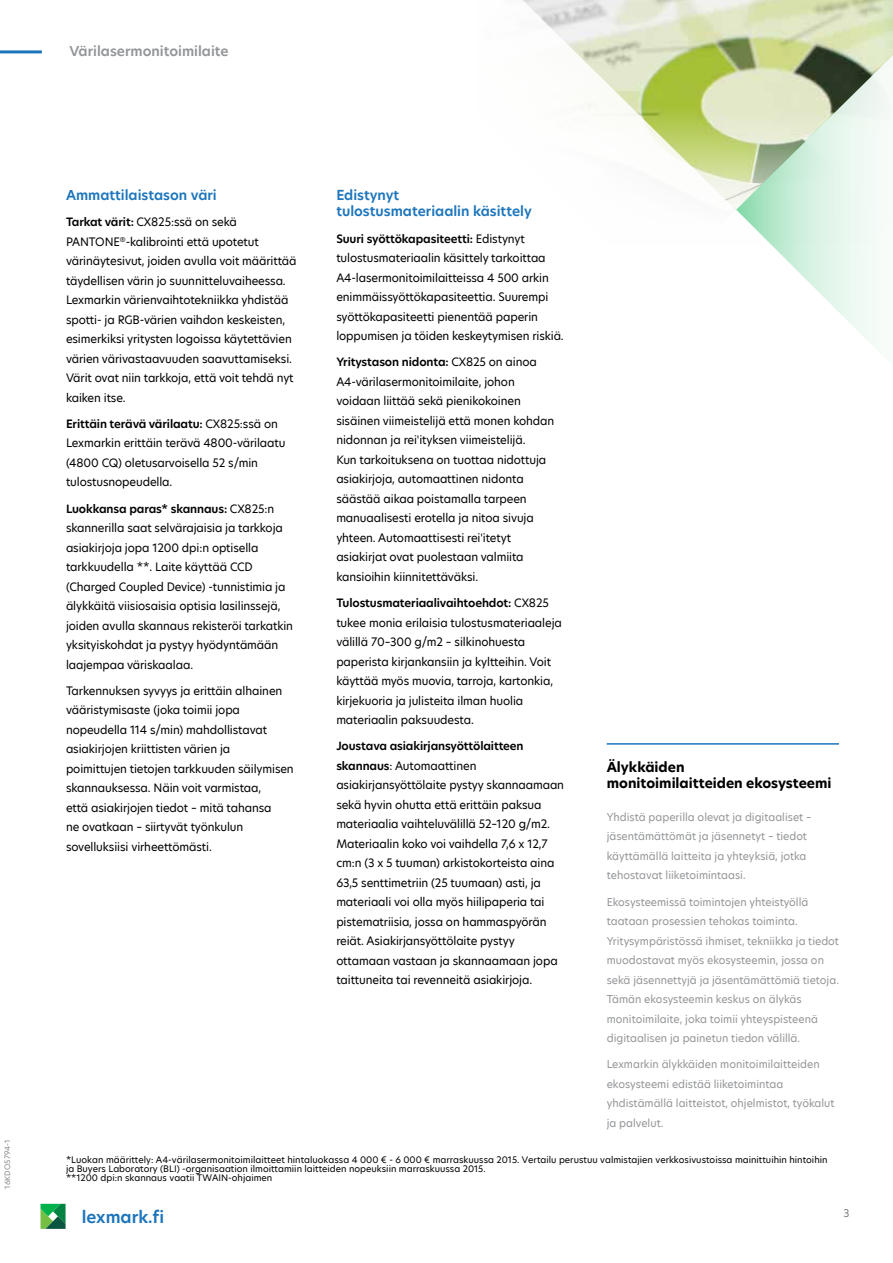
<style>
.page{position:relative;width:893px;height:1263px;background:#fff}
.page>*{position:absolute;margin:0;border:0;box-sizing:border-box;transform-origin:0 0}
.t1{font:600 16.5px "TP Hero";color:#1c75bc}
.t2{font:600 13.5px/16.5px "TP Hero";color:#1c75bc}
.t3{font:700 13.5px/16.2px "TP Hero";color:#000}
.t4{font:600 13.5px "TP Hero";color:#939598}
.t5{font:11.25px/19.5px "TP Hero";letter-spacing:-.01em;color:#000}
.t6{font:10.5px/19.5px "TP Hero";color:#939598}
.t7{font:10.5px "TP Hero";color:#7e7e85}
.t8{font:8.7px/9px "TP Hero";color:#000}
.t9{font:7.2px "TP Hero";color:#888a8d}
.s1{font-weight:600}
</style>
<div class="page">
<hr style="left:0;top:50px;width:42px;height:3px;background:#1c75bc">
<svg style="left:41px;top:1204px;width:25px;height:25px"></svg>
<svg style="left:523px;top:0;width:370px;height:210px"></svg>
<svg style="left:736px;top:40px;width:157px;height:309px"></svg>
<hr style="left:607px;top:743px;width:232px;height:2px;background:#1c75bc">
<p class="t9" style="left:2px;top:1188px;width:51px;rotate:-90deg">16KDO5794-1</p>
<p class="t4" style="left:69px;top:42px;width:161px">Värilasermonitoimilaite</p>
<p class="t2" style="left:66px;top:187px;width:152px">Ammattilaistason väri</p>
<p class="t5" style="left:66px;top:212px;width:232px"><span class="s1">Tarkat värit:</span> CX825:ssä on sekä PANTONE<sup>®</sup>-kalibrointi että upotetut värinäytesivut, joiden avulla voit määrittää täydellisen värin jo suunnitteluvaiheessa.<br>Lexmarkin värienvaihtotekniikka yhdistää spotti- ja RGB-värien vaihdon keskeisten, esimerkiksi yritysten logoissa käytettävien värien värivastaavuuden saavuttamiseksi.<br>Värit ovat niin tarkkoja, että voit tehdä nyt kaiken itse.</p>
<p class="t5" style="left:66px;top:414px;width:221px"><span class="s1">Erittäin terävä värilaatu:</span> CX825:ssä on Lexmarkin erittäin terävä 4800-värilaatu (4800 CQ) oletusarvoisella 52 s/min tulostusnopeudella.</p>
<p class="t5" style="left:66px;top:499px;width:229px"><span class="s1">Luokkansa paras* skannaus:</span> CX825:n skannerilla saat selvärajaisia ja tarkkoja asiakirjoja jopa 1200 dpi:n optisella tarkkuudella **. Laite käyttää CCD (Charged Coupled Device) -tunnistimia ja älykkäitä viisiosaisia optisia lasilinssejä, joiden avulla skannaus rekisteröi tarkatkin yksityiskohdat ja pystyy hyödyntämään laajempaa väriskaalaa.</p>
<p class="t5" style="left:66px;top:681px;width:229px">Tarkennuksen syvyys ja erittäin alhainen vääristymisaste (joka toimii jopa nopeudella 114 s/min) mahdollistavat asiakirjojen kriittisten värien ja poimittujen tietojen tarkkuuden säilymisen skannauksessa. Näin voit varmistaa,<br>että asiakirjojen tiedot – mitä tahansa<br>ne ovatkaan – siirtyvät työnkulun sovelluksiisi virheettömästi.</p>
<p class="t2" style="left:336px;top:187px;width:197px">Edistynyt tulostusmateriaalin käsittely</p>
<p class="t5" style="left:336px;top:229px;width:229px"><span class="s1">Suuri syöttökapasiteetti:</span> Edistynyt tulostusmateriaalin käsittely tarkoittaa A4-lasermonitoimilaitteissa 4 500 arkin enimmäissyöttökapasiteettia. Suurempi syöttökapasiteetti pienentää paperin loppumisen ja töiden keskeytymisen riskiä.</p>
<p class="t5" style="left:336px;top:352px;width:219px"><span class="s1">Yritystason nidonta:</span> CX825 on ainoa A4-värilasermonitoimilaite, johon voidaan liittää sekä pienikokoinen sisäinen viimeistelijä että monen kohdan nidonnan ja rei'ityksen viimeistelijä.<br>Kun tarkoituksena on tuottaa nidottuja asiakirjoja, automaattinen nidonta säästää aikaa poistamalla tarpeen manuaalisesti erotella ja nitoa sivuja yhteen. Automaattisesti rei'itetyt asiakirjat ovat puolestaan valmiita kansioihin kiinnitettäväksi.</p>
<p class="t5" style="left:336px;top:593px;width:227px"><span class="s1">Tulostusmateriaalivaihtoehdot:</span> CX825 tukee monia erilaisia tulostusmateriaaleja välillä 70–300 g/m2 – silkinohuesta paperista kirjankansiin ja kyltteihin. Voit käyttää myös muovia, tarroja, kartonkia, kirjekuoria ja julisteita ilman huolia materiaalin paksuudesta.</p>
<p class="t5" style="left:336px;top:736px;width:229px"><span class="s1">Joustava asiakirjansyöttölaitteen skannaus</span>: Automaattinen asiakirjansyöttölaite pystyy skannaamaan sekä hyvin ohutta että erittäin paksua materiaalia vaihteluvälillä 52–120 g/m2.<br>Materiaalin koko voi vaihdella 7,6 x 12,7 cm:n (3 x 5 tuuman) arkistokorteista aina 63,5 senttimetriin (25 tuumaan) asti, ja materiaali voi olla myös hiilipaperia tai pistematriisia, jossa on hammaspyörän reiät. Asiakirjansyöttölaite pystyy ottamaan vastaan ja skannaamaan jopa taittuneita tai revenneitä asiakirjoja.</p>
<p class="t3" style="left:607px;top:759px;width:226px">Älykkäiden<br>monitoimilaitteiden ekosysteemi</p>
<p class="t6" style="left:607px;top:807px;width:206px">Yhdistä paperilla olevat ja digitaaliset – jäsentämättömät ja jäsennetyt – tiedot käyttämällä laitteita ja yhteyksiä, jotka tehostavat liiketoimintaasi.</p>
<p class="t6" style="left:607px;top:892px;width:234px">Ekosysteemissä toimintojen yhteistyöllä taataan prosessien tehokas toiminta.<br>Yritysympäristössä ihmiset, tekniikka ja tiedot muodostavat myös ekosysteemin, jossa on sekä jäsennettyjä ja jäsentämättömiä tietoja.<br>Tämän ekosysteemin keskus on älykäs monitoimilaite, joka toimii yhteyspisteenä digitaalisen ja painetun tiedon välillä.</p>
<p class="t6" style="left:607px;top:1054px;width:229px">Lexmarkin älykkäiden monitoimilaitteiden ekosysteemi edistää liiketoimintaa yhdistämällä laitteistot, ohjelmistot, työkalut ja palvelut.</p>
<p class="t8" style="left:66px;top:1155px;width:763px">*Luokan määrittely: A4-värilasermonitoimilaitteet hintaluokassa 4 000 € - 6 000 € marraskuussa 2015. Vertailu perustuu valmistajien verkkosivustoissa mainittuihin hintoihin ja Buyers Laboratory (BLI) -organisaation ilmoittamiin laitteiden nopeuksiin marraskuussa 2015.<br>**1200 dpi:n skannaus vaatii TWAIN-ohjaimen</p>
<h1 class="t1" style="left:82px;top:1206px;width:84px">lexmark.fi</h1>
<p class="t7" style="left:843px;top:1206px;width:8px">3</p>
</div>
